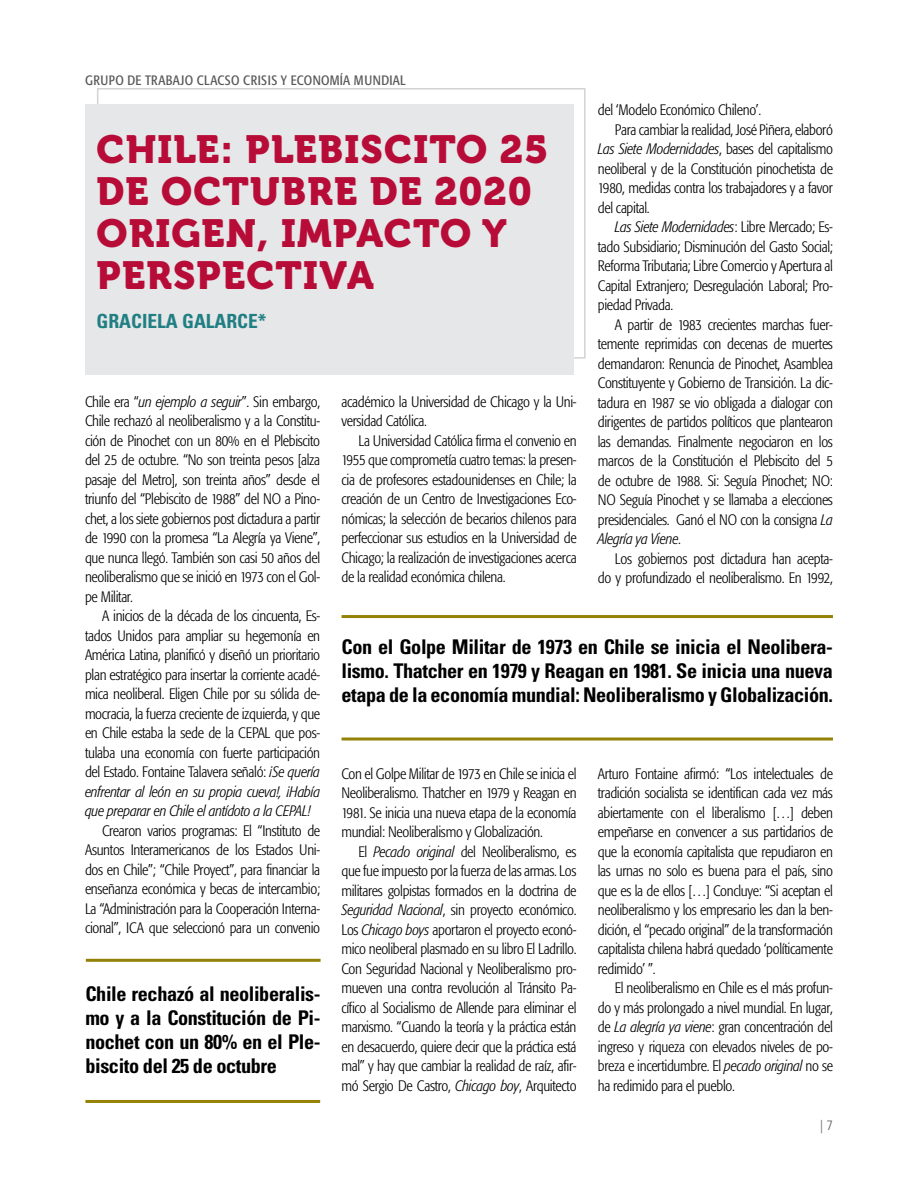
<style>
.page{position:relative;width:918px;height:1188px;background:#fff}
.page>*{position:absolute;margin:0;border:0;box-sizing:border-box;transform-origin:0 0}
.t1{font:39px/42px "Museo 900";letter-spacing:.03em;color:#b70c38}
.t2{font:700 condensed 20.25px/24px "Univers LT Std";letter-spacing:-.02em;color:#000;text-align:justify}
.t3{font:700 condensed 19.5px "Univers LT Std";color:#207f83}
.t4{font:300 condensed 15px/19.5px "Formata";letter-spacing:-.02em;color:#000;text-align:justify}
.t5{font:italic 300 condensed 15px "Formata";letter-spacing:-.02em;color:#000}
.t6{font:condensed 13.5px "Formata";letter-spacing:.02em;color:#58595b}
.t7{font:300 condensed 13.5px "Frutiger LT Std";color:#58595b}
.s1{font-style:normal}
.s2{font-style:italic}
</style>
<div class="page">
<hr style="left:342px;top:615px;width:491px;height:3px;background:#938207">
<hr style="left:342px;top:738px;width:491px;height:3px;background:#938207">
<hr style="left:85px;top:1100px;width:235px;height:3px;background:#938207">
<hr style="left:86px;top:959px;width:235px;height:3px;background:#938207">
<div style="left:85px;top:104px;width:489px;height:270px;background:#e6e7e8"></div>
<p class="t6" style="left:85px;top:72px;width:322px">GRUPO DE TRABAJO CLACSO CRISIS Y ECONOMÍA MUNDIAL</p>
<p class="t4" style="left:598px;top:100px;width:165px">del ‘Modelo Económico Chileno’.</p>
<p class="t4" style="left:615px;top:120px;width:220px">Para cambiar la realidad, José Piñera, elaboró</p>
<p class="t5" style="left:598px;top:140px;width:237px">Las Siete Modernidades<span class="s1">, bases del capitalismo</span></p>
<p class="t4" style="left:598px;top:159px;width:237px">neoliberal y de la Constitución pinochetista de</p>
<p class="t4" style="left:598px;top:178px;width:237px">1980, medidas contra los trabajadores y a favor</p>
<p class="t4" style="left:598px;top:198px;width:53px">del capital.</p>
<p class="t5" style="left:615px;top:218px;width:220px">Las Siete Modernidades<span class="s1">: Libre Mercado; Es-</span></p>
<p class="t4" style="left:598px;top:237px;width:237px">tado Subsidiario; Disminución del Gasto Social;</p>
<p class="t4" style="left:598px;top:256px;width:237px">Reforma Tributaria; Libre Comercio y Apertura al</p>
<p class="t4" style="left:598px;top:276px;width:237px">Capital Extranjero; Desregulación Laboral; Pro-</p>
<p class="t4" style="left:598px;top:295px;width:77px">piedad Privada.</p>
<p class="t4" style="left:615px;top:315px;width:220px">A partir de 1983 crecientes marchas fuer-</p>
<p class="t4" style="left:598px;top:334px;width:237px">temente reprimidas con decenas de muertes</p>
<p class="t4" style="left:598px;top:354px;width:237px">demandaron: Renuncia de Pinochet, Asamblea</p>
<p class="t4" style="left:598px;top:373px;width:237px">Constituyente y Gobierno de Transición. La dic-</p>
<p class="t4" style="left:598px;top:393px;width:237px">tadura en 1987 se vio obligada a dialogar con</p>
<p class="t4" style="left:598px;top:412px;width:237px">dirigentes de partidos políticos que plantearon</p>
<p class="t4" style="left:598px;top:432px;width:237px">las demandas. Finalmente negociaron en los</p>
<p class="t4" style="left:598px;top:451px;width:237px">marcos de la Constitución el Plebiscito del 5</p>
<p class="t4" style="left:598px;top:471px;width:237px">de octubre de 1988. Si: Seguía Pinochet; NO:</p>
<p class="t4" style="left:598px;top:490px;width:237px">NO Seguía Pinochet y se llamaba a elecciones</p>
<p class="t4" style="left:598px;top:510px;width:237px">presidenciales. Ganó el NO con la consigna <span class="s2">La</span></p>
<p class="t5" style="left:598px;top:530px;width:85px">Alegría ya Viene<span class="s1">.</span></p>
<p class="t4" style="left:615px;top:549px;width:220px">Los gobiernos post dictadura han acepta-</p>
<p class="t4" style="left:598px;top:568px;width:237px">do y profundizado el neoliberalismo. En 1992,</p>
<h1 class="t1" style="left:97px;top:129px;width:453px">CHILE: PLEBISCITO 25<br>DE OCTUBRE DE 2020<br>ORIGEN, IMPACTO Y<br>PERSPECTIVA</h1>
<h3 class="t3" style="left:97px;top:310px;width:172px">GRACIELA GALARCE*</h3>
<p class="t4" style="left:342px;top:392px;width:237px">académico la Universidad de Chicago y la Uni&shy;versidad Católica.</p>
<p class="t4" style="left:342px;top:431px;width:237px;text-indent:17px">La Universidad Católica firma el convenio en 1955 que comprometía cuatro temas: la presen&shy;cia de profesores estadounidenses en Chile; la creación de un Centro de Investigaciones Eco&shy;nómicas; la selección de becarios chilenos para perfeccionar sus estudios en la Universidad de Chicago; la realización de investigaciones acerca de la realidad económica chilena.</p>
<p class="t4" style="left:85px;top:392px;width:237px">Chile era “<span class="s2">un ejemplo a seguir</span>”. Sin embargo, Chile rechazó al neoliberalismo y a la Constitu&shy;ción de Pinochet con un 80% en el Plebiscito del 25 de octubre. “No son treinta pesos [alza pasaje del Metro], son treinta años” desde el triunfo del “Plebiscito de 1988” del NO a Pino&shy;chet, a los siete gobiernos post dictadura a partir de 1990 con la promesa “La Alegría ya Viene”, que nunca llegó. También son casi 50 años del neoliberalismo que se inició en 1973 con el Gol&shy;pe Militar.</p>
<p class="t4" style="left:85px;top:606px;width:237px;text-indent:17px">A inicios de la década de los cincuenta, Es&shy;tados Unidos para ampliar su hegemonía en América Latina, planificó y diseñó un prioritario plan estratégico para insertar la corriente acadé&shy;mica neoliberal. Eligen Chile por su sólida de&shy;mocracia, la fuerza creciente de izquierda, y que en Chile estaba la sede de la CEPAL que pos&shy;tulaba una economía con fuerte participación del Estado. Fontaine Talavera señaló: <span class="s2">¡Se quería enfrentar al león en su propia cueva!, ¡Había que preparar en Chile el antídoto a la CEPAL!</span></p>
<p class="t4" style="left:85px;top:821px;width:237px;text-indent:17px">Crearon varios programas: El “Instituto de Asuntos Interamericanos de los Estados Uni&shy;dos en Chile”; “Chile Proyect”, para financiar la enseñanza económica y becas de intercambio; La “Administración para la Cooperación Interna&shy;cional”, ICA que seleccionó para un convenio</p>
<h2 class="t2" style="left:342px;top:634px;width:493px">Con el Golpe Militar de 1973 en Chile se inicia el Neolibera&shy;lismo. Thatcher en 1979 y Reagan en 1981. Se inicia una nueva etapa de la economía mundial: Neoliberalismo y Globalización.</h2>
<p class="t4" style="left:598px;top:764px;width:237px">Arturo Fontaine afirmó: “Los intelectuales de tradición socialista se identifican cada vez más abiertamente con el liberalismo […] deben empeñarse en convencer a sus partidarios de que la economía capitalista que repudiaron en las urnas no solo es buena para el país, sino que es la de ellos […] Concluye: “Si aceptan el neoliberalismo y los empresario les dan la ben&shy;dición, el “pecado original” de la transformación capitalista chilena habrá quedado ‘políticamente redimido’ ”.</p>
<p class="t4" style="left:598px;top:978px;width:237px;text-indent:17px">El neoliberalismo en Chile es el más profun&shy;do y más prolongado a nivel mundial. En lugar, de <span class="s2">La alegría ya viene</span>: gran concentración del ingreso y riqueza con elevados niveles de po&shy;breza e incertidumbre. El <span class="s2">pecado original</span> no se ha redimido para el pueblo.</p>
<p class="t4" style="left:341px;top:764px;width:237px">Con el Golpe Militar de 1973 en Chile se inicia el Neoliberalismo. Thatcher en 1979 y Reagan en 1981. Se inicia una nueva etapa de la economía mundial: Neoliberalismo y Globalización.</p>
<p class="t4" style="left:341px;top:842px;width:237px;text-indent:17px">El <span class="s2">Pecado original</span> del Neoliberalismo, es que fue impuesto por la fuerza de las armas. Los militares golpistas formados en la doctrina de <span class="s2">Seguridad Nacional</span>, sin proyecto económico.<br>Los <span class="s2">Chicago boys</span> aportaron el proyecto econó&shy;mico neoliberal plasmado en su libro El Ladrillo.<br>Con Seguridad Nacional y Neoliberalismo pro&shy;mueven una contra revolución al Tránsito Pa&shy;cífico al Socialismo de Allende para eliminar el marxismo. “Cuando la teoría y la práctica están en desacuerdo, quiere decir que la práctica está mal” y hay que cambiar la realidad de raíz, afir&shy;mó Sergio De Castro, <span class="s2">Chicago boy</span>, Arquitecto</p>
<h2 class="t2" style="left:85px;top:982px;width:237px">Chile rechazó al neoliberalis&shy;mo y a la Constitución de Pi&shy;nochet con un 80% en el Ple&shy;biscito del 25 de octubre</h2>
<p class="t7" style="left:820px;top:1117px;width:14px">| 7</p>
</div>
